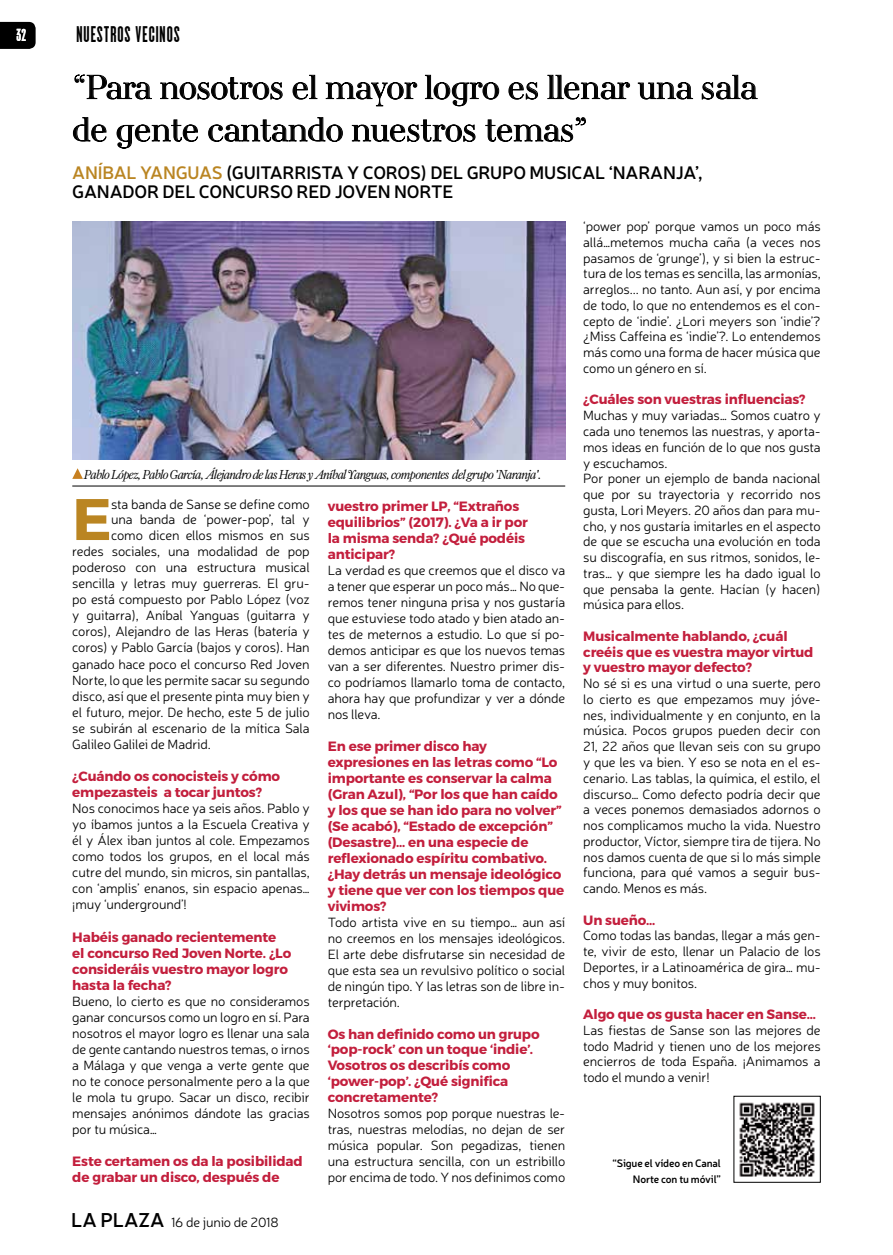
<style>
.page{position:relative;width:893px;height:1255px;background:#fff}
.page>*{position:absolute;margin:0;border:0;box-sizing:border-box;transform-origin:0 0}
.t1{font:700 58.5px "Montserrat";color:#ba8522}
.t2{font:300 34.5px/42.3px "AW Conqueror Didot";letter-spacing:-.01em;color:#000}
.t3{font:700 19.5px "Cactus";letter-spacing:.05em;color:#000}
.t4{font:600 18px/19px "Neris";letter-spacing:-.01em;color:#000}
.t5{font:700 15px "Cactus";color:#fff}
.t6{font:300 13.5px/15.8px "Neris";letter-spacing:-.01em;color:#000;text-align:justify}
.t7{font:700 13.5px/15.9px "Montserrat";letter-spacing:-.01em;color:#c31f3d}
.t8{font:italic 300 13.2px "Farnham Display";letter-spacing:-.05em;color:#000}
.t9{font:600 10.65px/16px "Neris";letter-spacing:-.015em;color:#000;text-align:right}
.s1{color:#ba8522}
.s2{font-weight:600;font-size:19.95px}
</style>
<div class="page">
<svg style="left:0;top:22px;width:36px;height:27px"></svg>
<img style="left:739px;top:1102px;width:76px;height:75px">
<svg style="left:74px;top:74px;width:78px;height:26px"></svg>
<svg style="left:160px;top:77px;width:123px;height:23px"></svg>
<svg style="left:292px;top:75px;width:26px;height:25px"></svg>
<svg style="left:325px;top:82px;width:92px;height:24px"></svg>
<svg style="left:425px;top:75px;width:74px;height:31px"></svg>
<svg style="left:508px;top:82px;width:30px;height:18px"></svg>
<svg style="left:547px;top:75px;width:83px;height:25px"></svg>
<svg style="left:637px;top:82px;width:56px;height:18px"></svg>
<svg style="left:701px;top:75px;width:57px;height:25px"></svg>
<svg style="left:73px;top:117px;width:34px;height:25px"></svg>
<svg style="left:116px;top:119px;width:82px;height:30px"></svg>
<svg style="left:208px;top:117px;width:135px;height:25px"></svg>
<svg style="left:352px;top:119px;width:124px;height:23px"></svg>
<svg style="left:485px;top:117px;width:101px;height:25px"></svg>
<img style="left:72px;top:221px;width:493px;height:238px">
<svg style="left:72px;top:468px;width:11px;height:11px"></svg>
<hr style="left:72px;top:486px;width:493px;height:1px;background:#000">
<p class="t5" style="left:16px;top:26px;width:11px">32</p>
<h3 class="t3" style="left:77px;top:21px;width:105px">NUESTROS VECINOS</h3>
<h2 class="t2" style="left:72px;top:66px;width:687px">“Para nosotros el mayor logro es llenar una sala de gente cantando nuestros temas”</h2>
<h3 class="t4" style="left:72px;top:162px;width:632px"><span class="s1">ANÍBAL YANGUAS</span> (GUITARRISTA Y COROS) DEL GRUPO MUSICAL ‘NARANJA’,<br>GANADOR DEL CONCURSO RED JOVEN NORTE</h3>
<p class="t8" style="left:84px;top:467px;width:459px">Pablo López, Pablo García, Álejandro de las Heras y Aníbal Yanguas, componentes del grupo 'Naranja'.</p>
<h1 class="t1" style="left:72px;top:483px;width:41px">E</h1>
<p class="t6" style="left:111px;top:495px;width:200px">sta banda de Sanse se define como</p>
<p class="t6" style="left:111px;top:511px;width:200px">una banda de ‘power-pop’, tal y</p>
<p class="t6" style="left:111px;top:527px;width:200px">como dicen ellos mismos en sus</p>
<p class="t6" style="left:72px;top:543px;width:239px">redes sociales, una modalidad de pop</p>
<p class="t6" style="left:72px;top:559px;width:239px">poderoso con una estructura musical</p>
<p class="t6" style="left:72px;top:575px;width:239px">sencilla y letras muy guerreras. El gru-</p>
<p class="t6" style="left:72px;top:591px;width:239px">po está compuesto por Pablo López (voz</p>
<p class="t6" style="left:72px;top:607px;width:239px">y guitarra), Aníbal Yanguas (guitarra y</p>
<p class="t6" style="left:72px;top:623px;width:239px">coros), Alejandro de las Heras (batería y</p>
<p class="t6" style="left:72px;top:639px;width:239px">coros) y Pablo García (bajos y coros). Han</p>
<p class="t6" style="left:72px;top:655px;width:239px">ganado hace poco el concurso Red Joven</p>
<p class="t6" style="left:72px;top:671px;width:239px">Norte, lo que les permite sacar su segundo</p>
<p class="t6" style="left:72px;top:687px;width:239px">disco, así que el presente pinta muy bien y</p>
<p class="t6" style="left:72px;top:703px;width:239px">el futuro, mejor. De hecho, este 5 de julio</p>
<p class="t6" style="left:72px;top:719px;width:239px">se subirán al escenario de la mítica Sala</p>
<p class="t6" style="left:72px;top:735px;width:140px">Galileo Galilei de Madrid.</p>
<p class="t7" style="left:72px;top:768px;width:209px">¿Cuándo os conocisteis y cómo empezasteis a tocar juntos?</p>
<p class="t6" style="left:72px;top:799px;width:239px">Nos conocimos hace ya seis años. Pablo y yo íbamos juntos a la Escuela Creativa y él y Álex iban juntos al cole. Empezamos como todos los grupos, en el local más cutre del mundo, sin micros, sin pantallas, con ‘amplis’ enanos, sin espacio apenas… ¡muy ‘underground’!</p>
<p class="t7" style="left:72px;top:928px;width:221px">Habéis ganado recientemente el concurso Red Joven Norte. ¿Lo consideráis vuestro mayor logro hasta la fecha?</p>
<p class="t6" style="left:72px;top:992px;width:239px">Bueno, lo cierto es que no consideramos ganar concursos como un logro en sí. Para nosotros el mayor logro es llenar una sala de gente cantando nuestros temas, o irnos a Málaga y que venga a verte gente que no te conoce personalmente pero a la que le mola tu grupo. Sacar un disco, recibir mensajes anónimos dándote las gracias por tu música…</p>
<p class="t7" style="left:72px;top:1153px;width:232px">Este certamen os da la posibilidad de grabar un disco, después de</p>
<p class="t6" style="left:71px;top:1213px;width:209px"><span class="s2">LA PLAZA</span> 16 de junio de 2018</p>
<p class="t7" style="left:328px;top:498px;width:202px">vuestro primer LP, “Extraños equilibrios” (2017). ¿Va a ir por la misma senda? ¿Qué podéis anticipar?</p>
<p class="t6" style="left:328px;top:562px;width:239px">La verdad es que creemos que el disco va a tener que esperar un poco más… No que&shy;remos tener ninguna prisa y nos gustaría que estuviese todo atado y bien atado an&shy;tes de meternos a estudio. Lo que sí po&shy;demos anticipar es que los nuevos temas van a ser diferentes. Nuestro primer dis&shy;co podríamos llamarlo toma de contacto, ahora hay que profundizar y ver a dónde nos lleva.</p>
<p class="t7" style="left:328px;top:738px;width:238px">En ese primer disco hay expresiones en las letras como “Lo importante es conservar la calma (Gran Azul), “Por los que han caído y los que se han ido para no volver” (Se acabó), “Estado de excepción” (Desastre)… en una especie de reflexionado espíritu combativo. ¿Hay detrás un mensaje ideológico y tiene que ver con los tiempos que vivimos?</p>
<p class="t6" style="left:328px;top:913px;width:239px">Todo artista vive en su tiempo… aun así no creemos en los mensajes ideológicos.<br>El arte debe disfrutarse sin necesidad de que esta sea un revulsivo político o social de ningún tipo. Y las letras son de libre in&shy;terpretación.</p>
<p class="t7" style="left:328px;top:1025px;width:213px">Os han definido como un grupo ‘pop-rock’ con un toque ‘indie’.<br>Vosotros os describís como ‘power-pop’. ¿Qué significa concretamente?</p>
<p class="t6" style="left:328px;top:1105px;width:239px">Nosotros somos pop porque nuestras le&shy;tras, nuestras melodías, no dejan de ser música popular. Son pegadizas, tienen una estructura sencilla, con un estribillo por encima de todo. Y nos definimos como</p>
<p class="t6" style="left:583px;top:218px;width:239px">‘power pop’ porque vamos un poco más allá…metemos mucha caña (a veces nos pasamos de ‘grunge’), y si bien la estruc&shy;tura de los temas es sencilla, las armonías, arreglos... no tanto. Aun así, y por encima de todo, lo que no entendemos es el con&shy;cepto de ‘indie’. ¿Lori meyers son ‘indie’? ¿Miss Caffeina es ‘indie’?. Lo entendemos más como una forma de hacer música que como un género en sí.</p>
<p class="t7" style="left:583px;top:392px;width:224px">¿Cuáles son vuestras influencias?</p>
<p class="t6" style="left:583px;top:407px;width:239px;text-align:left">Muchas y muy variadas… Somos cuatro y cada uno tenemos las nuestras, y aporta&shy;mos ideas en función de lo que nos gusta y escuchamos.<br>Por poner un ejemplo de banda nacional que por su trayectoria y recorrido nos gusta, Lori Meyers. 20 años dan para mu&shy;cho, y nos gustaría imitarles en el aspecto de que se escucha una evolución en toda su discografía, en sus ritmos, sonidos, le&shy;tras… y que siempre les ha dado igual lo que pensaba la gente. Hacían (y hacen) música para ellos.</p>
<p class="t7" style="left:583px;top:628px;width:232px">Musicalmente hablando, ¿cuál creéis que es vuestra mayor virtud y vuestro mayor defecto?</p>
<p class="t6" style="left:583px;top:675px;width:239px">No sé si es una virtud o una suerte, pero lo cierto es que empezamos muy jóve&shy;nes, individualmente y en conjunto, en la música. Pocos grupos pueden decir con 21, 22 años que llevan seis con su grupo y que les va bien. Y eso se nota en el es&shy;cenario. Las tablas, la química, el estilo, el discurso… Como defecto podría decir que a veces ponemos demasiados adornos o nos complicamos mucho la vida. Nuestro productor, Víctor, siempre tira de tijera. No nos damos cuenta de que si lo más simple funciona, para qué vamos a seguir bus&shy;cando. Menos es más.</p>
<p class="t7" style="left:583px;top:912px;width:74px">Un sueño…</p>
<p class="t6" style="left:583px;top:927px;width:239px">Como todas las bandas, llegar a más gen&shy;te, vivir de esto, llenar un Palacio de los Deportes, ir a Latinoamérica de gira… mu&shy;chos y muy bonitos.</p>
<p class="t7" style="left:583px;top:1006px;width:234px">Algo que os gusta hacer en Sanse…</p>
<p class="t6" style="left:583px;top:1021px;width:239px">Las fiestas de Sanse son las mejores de todo Madrid y tienen uno de los mejores encierros de toda España. ¡Animamos a todo el mundo a venir!</p>
<p class="t9" style="left:612px;top:1154px;width:110px">“Sigue el vídeo en Canal<br>Norte con tu móvil”</p>
</div>
